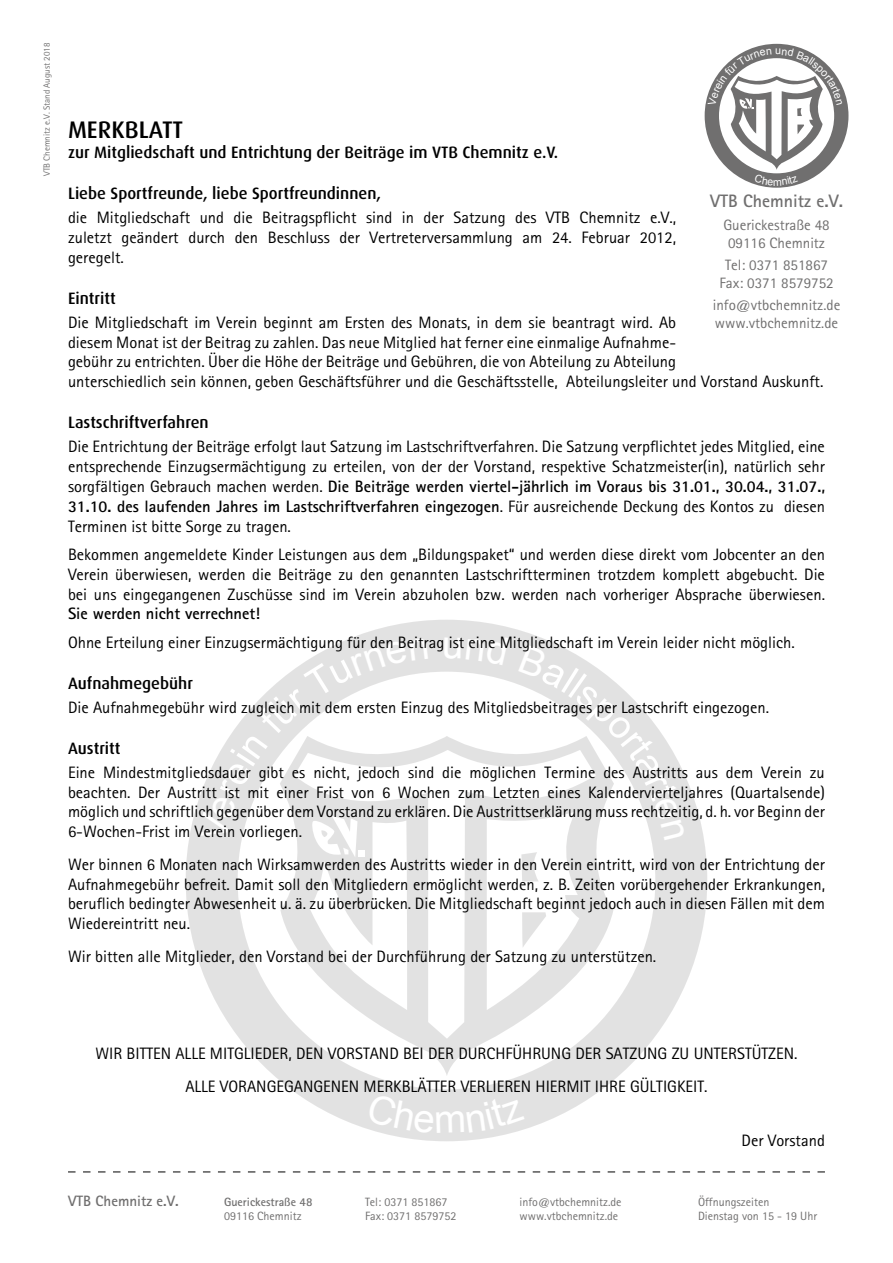
<style>
.page{position:relative;width:893px;height:1263px;background:#fff}
.page>*{position:absolute;margin:0;border:0;box-sizing:border-box;transform-origin:0 0}
.t1{font:500 24px "Dax";color:#000}
.t2{font:700 18px "AT Rotis Sans Serif";color:#706f6f}
.t3{font:16.5px/19.8px "AT Rotis Sans Serif";color:#000;text-align:justify}
.t4{font:500 16.5px "Dax";color:#000}
.t5{font:700 16.5px "AT Rotis Sans Serif";color:#000}
.t6{font:15px/18px "AT Rotis Sans Serif";color:#706f6f;text-align:center}
.t7{font:700 15px "AT Rotis Sans Serif";color:#706f6f}
.t8{font:12px "AT Rotis Sans Serif";color:#706f6f}
.t9{font:700 12px "AT Rotis Sans Serif";color:#706f6f}
.t10{font:9px "AT Rotis Sans Serif";color:#706f6f}
.s1{font-weight:700}
</style>
<div class="page">
<svg style="left:186px;top:620px;width:521px;height:521px"></svg>
<svg style="left:294px;top:750px;width:302px;height:289px"></svg>
<svg style="left:68px;top:1171px;width:757px;height:1px"></svg>
<svg style="left:705px;top:44px;width:143px;height:144px"></svg>
<div style="left:366px;top:1092px;width:159px;height:41px;background:#e2e2e2"></div>
<svg style="left:198px;top:638px;width:230px;height:372px"></svg>
<svg style="left:444px;top:635px;width:240px;height:375px"></svg>
<p class="t10" style="left:41px;top:176px;width:135px;rotate:-90deg">VTB Chemnitz e.V. Stand August 2018</p>
<h1 class="t1" style="left:68px;top:116px;width:117px">MERKBLATT</h1>
<p class="t4" style="left:68px;top:143px;width:492px">zur Mitgliedschaft und Entrichtung der Beiträge im VTB Chemnitz e.V.</p>
<p class="t4" style="left:68px;top:184px;width:315px">Liebe Sportfreunde, liebe Sportfreundinnen,</p>
<p class="t3" style="left:68px;top:208px;width:610px">die Mitgliedschaft und die Beitragspflicht sind in der Satzung des VTB Chemnitz e.V., zuletzt geändert durch den Beschluss der Vertreterversammlung am 24. Februar 2012, geregelt.</p>
<p class="t4" style="left:68px;top:289px;width:49px">Eintritt</p>
<p class="t3" style="left:68px;top:312px;width:757px;text-align:left">Die Mitgliedschaft im Verein beginnt am Ersten des Monats, in dem sie beantragt wird. Ab<br>diesem Monat ist der Beitrag zu zahlen. Das neue Mitglied hat ferner eine einmalige Aufnahme-<br>gebühr zu entrichten. Über die Höhe der Beiträge und Gebühren, die von Abteilung zu Abteilung<br>unterschiedlich sein können, geben Geschäftsführer und die Geschäftsstelle, Abteilungsleiter und Vorstand Auskunft.</p>
<p class="t4" style="left:68px;top:413px;width:142px">Lastschriftverfahren</p>
<p class="t3" style="left:68px;top:437px;width:758px">Die Entrichtung der Beiträge erfolgt laut Satzung im Lastschriftverfahren. Die Satzung verpflichtet jedes Mitglied, eine entsprechende Einzugsermächtigung zu erteilen, von der der Vorstand, respektive Schatzmeister(in), natürlich sehr sorgfältigen Gebrauch machen werden. <span class="s1">Die Beiträge werden viertel-jährlich im Voraus bis 31.01., 30.04., 31.07., 31.10. des laufenden Jahres im Lastschriftverfahren eingezogen</span>. Für ausreichende Deckung des Kontos zu diesen Terminen ist bitte Sorge zu tragen.</p>
<p class="t3" style="left:68px;top:544px;width:758px">Bekommen angemeldete Kinder Leistungen aus dem „Bildungspaket“ und werden diese direkt vom Jobcenter an den Verein überwiesen, werden die Beiträge zu den genannten Lastschriftterminen trotzdem komplett abgebucht. Die bei uns eingegangenen Zuschüsse sind im Verein abzuholen bzw. werden nach vorheriger Absprache überwiesen.</p>
<p class="t5" style="left:68px;top:603px;width:194px">Sie werden nicht verrechnet!</p>
<p class="t3" style="left:68px;top:632px;width:728px">Ohne Erteilung einer Einzugsermächtigung für den Beitrag ist eine Mitgliedschaft im Verein leider nicht möglich.</p>
<p class="t4" style="left:68px;top:674px;width:126px">Aufnahmegebühr</p>
<p class="t3" style="left:68px;top:697px;width:702px">Die Aufnahmegebühr wird zugleich mit dem ersten Einzug des Mitgliedsbeitrages per Lastschrift eingezogen.</p>
<p class="t4" style="left:68px;top:739px;width:54px">Austritt</p>
<p class="t3" style="left:68px;top:762px;width:758px">Eine Mindestmitgliedsdauer gibt es nicht, jedoch sind die möglichen Termine des Austritts aus dem Verein zu beachten. Der Austritt ist mit einer Frist von 6 Wochen zum Letzten eines Kalendervierteljahres (Quartalsende) möglich und schriftlich gegenüber dem Vorstand zu erklären. Die Austrittserklärung muss rechtzeitig, d. h. vor Beginn der 6-Wochen-Frist im Verein vorliegen.</p>
<p class="t3" style="left:68px;top:854px;width:758px">Wer binnen 6 Monaten nach Wirksamwerden des Austritts wieder in den Verein eintritt, wird von der Entrichtung der Aufnahmegebühr befreit. Damit soll den Mitgliedern ermöglicht werden, z. B. Zeiten vorübergehender Erkrankungen, beruflich bedingter Abwesenheit u. ä. zu überbrücken. Die Mitgliedschaft beginnt jedoch auch in diesen Fällen mit dem Wiedereintritt neu.</p>
<p class="t3" style="left:68px;top:946px;width:590px">Wir bitten alle Mitglieder, den Vorstand bei der Durchführung der Satzung zu unterstützen.</p>
<p class="t2" style="left:710px;top:190px;width:135px">VTB Chemnitz e.V.</p>
<p class="t6" style="left:723px;top:215px;width:108px">Guerickestraße 48<br>09116 Chemnitz</p>
<p class="t6" style="left:719px;top:256px;width:116px">Tel: 0371 851867<br>Fax: 0371 8579752</p>
<p class="t6" style="left:713px;top:296px;width:129px;text-align:left">info@vtbchemnitz.de www.vtbchemnitz.de</p>
<p class="t3" style="left:95px;top:1037px;width:704px;line-height:32.5px;text-align:center">WIR BITTEN ALLE MITGLIEDER, DEN VORSTAND BEI DER DURCHFÜHRUNG DER SATZUNG ZU UNTERSTÜTZEN.<br>ALLE VORANGEGANGENEN MERKBLÄTTER VERLIEREN HIERMIT IHRE GÜLTIGKEIT.</p>
<p class="t3" style="left:741px;top:1130px;width:85px">Der Vorstand</p>
<p class="t7" style="left:68px;top:1191px;width:112px">VTB Chemnitz e.V.</p>
<p class="t9" style="left:224px;top:1194px;width:90px">Guerickestraße 48</p>
<p class="t8" style="left:365px;top:1195px;width:84px">Tel: 0371 851867</p>
<p class="t8" style="left:520px;top:1195px;width:103px">info@vtbchemnitz.de</p>
<p class="t8" style="left:698px;top:1195px;width:73px">Öffnungszeiten</p>
<p class="t8" style="left:224px;top:1209px;width:79px">09116 Chemnitz</p>
<p class="t8" style="left:365px;top:1209px;width:93px">Fax: 0371 8579752</p>
<p class="t8" style="left:520px;top:1209px;width:100px">www.vtbchemnitz.de</p>
<p class="t8" style="left:698px;top:1209px;width:121px">Dienstag von 15 - 19 Uhr</p>
</div>
